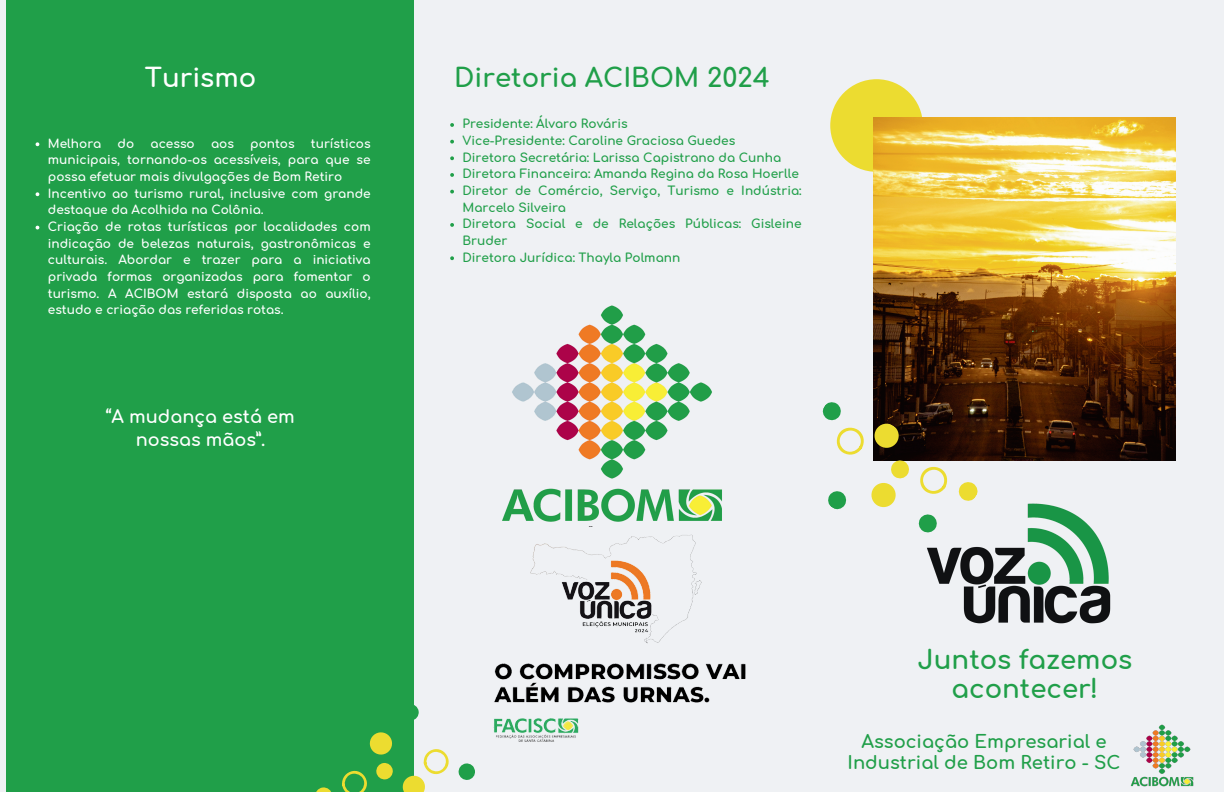
<style>
.page{position:relative;width:1224px;height:792px;background:#eff1f4}
.page>*{position:absolute;margin:0;border:0;box-sizing:border-box;transform-origin:0 0}
.t1{font:700 26px/28.5px "Comfortaa";color:#209f49;text-align:center}
.t2{font:700 26px "Comfortaa";color:#fff}
.t3{font:700 18px/21px "Comfortaa";color:#209f49;text-align:center}
.t4{font:700 17.7px/22.5px "Comfortaa";color:#fff;text-align:center}
.t5{font:700 12.1px/16.7px "Comfortaa";color:#fff}
.t6{font:700 12.1px/16.7px "Comfortaa";color:#209f49}
</style>
<div class="page">
<div style="left:6px;top:0;width:408px;height:792px;background:#209f49"></div>
<div style="left:830px;top:79px;width:93px;height:93px;background:#ecdc30;border-radius:50%"></div>
<img style="left:874px;top:117px;width:302px;height:344px">
<svg style="left:922px;top:466px;width:23px;height:7px"></svg>
<svg style="left:822px;top:401px;width:88px;height:109px"></svg>
<svg style="left:458px;top:763px;width:17px;height:17px"></svg>
<svg style="left:414px;top:705px;width:5px;height:15px"></svg>
<svg style="left:376px;top:763px;width:17px;height:17px"></svg>
<svg style="left:369px;top:732px;width:23px;height:23px"></svg>
<svg style="left:342px;top:770px;width:25px;height:22px"></svg>
<svg style="left:402px;top:749px;width:47px;height:43px"></svg>
<svg style="left:316px;top:787px;width:15px;height:5px"></svg>
<img style="left:502px;top:305px;width:220px;height:216px">
<img style="left:523px;top:488px;width:181px;height:139px">
<img style="left:902px;top:473px;width:209px;height:151px">
<img style="left:1130px;top:724px;width:64px;height:62px">
<svg style="left:36px;top:142px;width:3px;height:4px"></svg>
<svg style="left:36px;top:192px;width:3px;height:4px"></svg>
<svg style="left:450px;top:123px;width:4px;height:4px"></svg>
<svg style="left:450px;top:140px;width:4px;height:4px"></svg>
<svg style="left:450px;top:156px;width:4px;height:4px"></svg>
<svg style="left:450px;top:173px;width:4px;height:4px"></svg>
<svg style="left:450px;top:190px;width:4px;height:4px"></svg>
<svg style="left:450px;top:223px;width:4px;height:4px"></svg>
<svg style="left:450px;top:256px;width:4px;height:4px"></svg>
<img style="left:493px;top:627px;width:253px;height:115px">
<h1 class="t2" style="left:145px;top:54px;width:113px">Turismo</h1>
<p class="t5" style="left:48px;top:133px;width:324px;text-indent:263px">turísticos municipais, tornando-os acessíveis, para que se possa efetuar mais divulgações de Bom Retiro Incentivo ao turismo rural, inclusive com grande destaque da Acolhida na Colônia.<br>Criação de rotas turísticas por localidades com indicação de belezas naturais, gastronômicas e culturais. Abordar e trazer para a iniciativa privada formas organizadas para fomentar o turismo. A ACIBOM estará disposta ao auxílio, estudo e criação das referidas rotas.</p>
<p class="t5" style="left:48px;top:133px;width:55px">Melhora</p>
<p class="t5" style="left:118px;top:133px;width:18px">do</p>
<p class="t5" style="left:151px;top:133px;width:46px">acesso</p>
<p class="t5" style="left:211px;top:133px;width:24px">aos</p>
<p class="t5" style="left:250px;top:133px;width:46px">pontos</p>
<h3 class="t4" style="left:106px;top:403px;width:190px">“A mudança está em nossas mãos”.</h3>
<h1 class="t1" style="left:454px;top:60px;width:317px">Diretoria ACIBOM 2024</h1>
<p class="t6" style="left:462px;top:114px;width:341px">Presidente: Álvaro Rováris<br>Vice-Presidente: Caroline Graciosa Guedes<br>Diretora Secretária: Larissa Capistrano da Cunha Diretora Financeira: Amanda Regina da Rosa Hoerlle Diretor de Comércio, Serviço, Turismo e Indústria:<br>Marcelo Silveira<br>Diretora Social e de Relações Públicas: Gisleine Bruder<br>Diretora Jurídica: Thayla Polmann</p>
<h1 class="t1" style="left:918px;top:642px;width:216px">Juntos fazemos acontecer!</h1>
<h2 class="t3" style="left:848px;top:729px;width:274px">Associação Empresarial e<br>Industrial de Bom Retiro - SC</h2>
</div>
